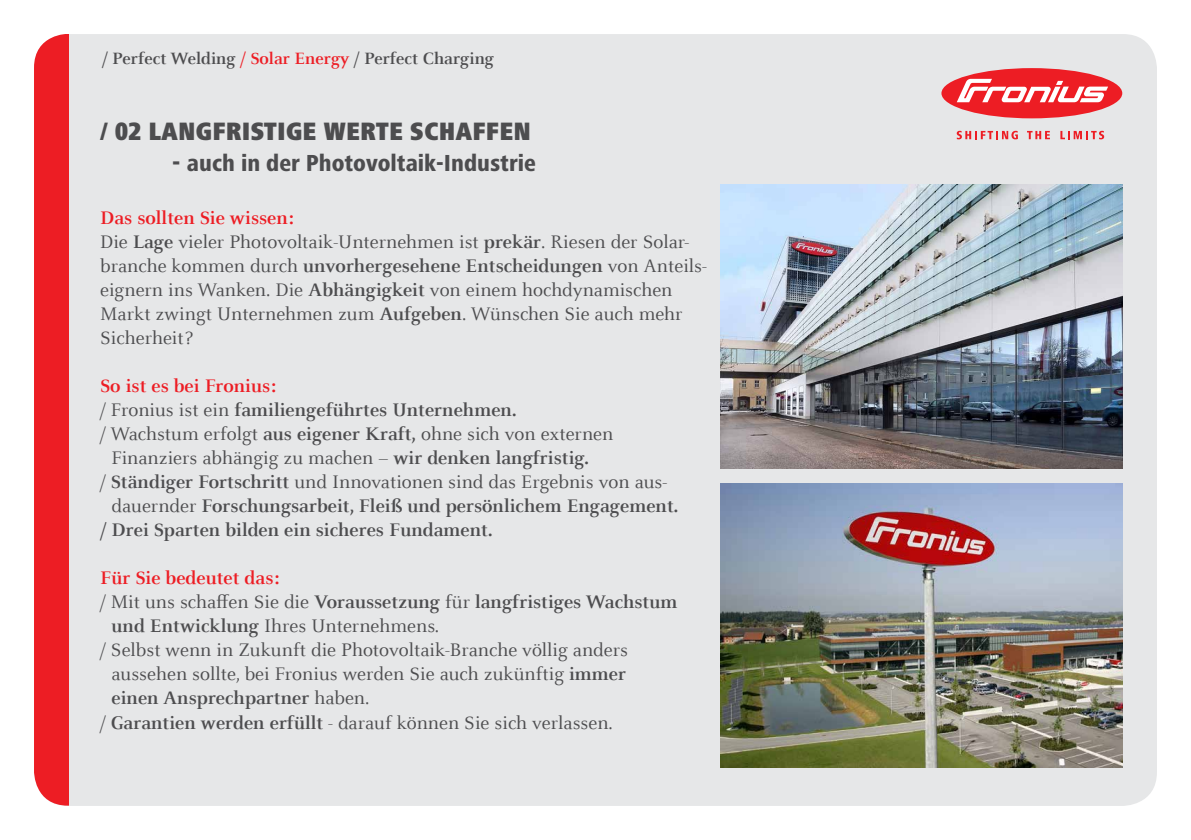
<style>
.page{position:relative;width:1191px;height:840px;background:#fff}
.page>*{position:absolute;margin:0;border:0;box-sizing:border-box;transform-origin:0 0}
.t1{font:900 condensed 26px "Frutiger Next LTW1 G";color:#4d4d4f}
.t2{font:800 condensed 24px "Frutiger Next LTW1 G";color:#4d4d4f}
.t3{font:20px/24px "Celeste Offc Pro";color:#4d4d4f}
.t4{font:700 20px "Celeste Offc Pro";color:#4d4d4f}
.t5{font:700 20px "Celeste Offc Pro";color:#ed1d24}
.t6{font:700 18px "Celeste Offc Pro";color:#4d4d4f}
.s1{color:#ed1d24}
.s2{font-size:26px}
.s3{font-weight:700;color:#ed1d24}
.s4{font-weight:700}
.s5{font-weight:400}
</style>
<div class="page">
<div style="left:34px;top:34px;width:1123px;height:771px;background:#e6e7e8;border-radius:34px"></div>
<div style="left:941px;top:68px;width:181px;height:50px;background:#ed1d24;border-radius:50%"></div>
<svg style="left:956px;top:79px;width:152px;height:23px"></svg>
<svg style="left:956px;top:131px;width:62px;height:8px"></svg>
<svg style="left:1027px;top:131px;width:23px;height:8px"></svg>
<svg style="left:1060px;top:131px;width:44px;height:8px"></svg>
<div style="left:34px;top:34px;width:34px;height:771px;background:#ed1d24"></div>
<img style="left:720px;top:483px;width:403px;height:284px">
<img style="left:720px;top:184px;width:403px;height:284px">
<p class="t6" style="left:102px;top:47px;width:393px">/ Perfect Welding <span class="s1">/ Solar Energy</span> / Perfect Charging</p>
<h1 class="t1" style="left:100px;top:116px;width:432px">/ 02 LANGFRISTIGE WERTE SCHAFFEN</h1>
<p class="t2" style="left:172px;top:149px;width:365px"><span class="s2">-</span> auch in der Photovoltaik-Industrie</p>
<p class="t3" style="left:100px;top:205px;width:608px"><span class="s3">Das sollten Sie wissen:<br></span>Die <span class="s4">Lage</span> vieler Photovoltaik-Unternehmen ist <span class="s4">prekär</span>. Riesen der Solar&shy;branche kommen durch <span class="s4">unvorhergesehene Entscheidungen</span> von Anteils&shy;eignern ins Wanken. Die <span class="s4">Abhängigkeit</span> von einem hochdynamischen Markt zwingt Unternehmen zum <span class="s4">Aufgeben</span>. Wünschen Sie auch mehr Sicherheit?</p>
<p class="t5" style="left:100px;top:373px;width:177px">So ist es bei Fronius:</p>
<p class="t4" style="left:100px;top:397px;width:418px"><span class="s5">/ Fronius ist ein</span> familiengeführtes Unternehmen.</p>
<p class="t3" style="left:100px;top:421px;width:514px">/ Wachstum erfolgt <span class="s4">aus eigener Kraft,</span> ohne sich von externen</p>
<p class="t3" style="left:111px;top:445px;width:479px">Finanziers abhängig zu machen – <span class="s4">wir denken langfristig.</span></p>
<p class="t3" style="left:100px;top:469px;width:568px">/ <span class="s4">Ständiger Fortschritt</span> und Innovationen sind das Ergebnis von aus-</p>
<p class="t4" style="left:111px;top:493px;width:568px"><span class="s5">dauernder</span> Forschungsarbeit, Fleiß und persönlichem Engagement.</p>
<p class="t4" style="left:100px;top:517px;width:394px">/ Drei Sparten bilden ein sicheres Fundament.</p>
<p class="t5" style="left:100px;top:565px;width:181px">Für Sie bedeutet das:</p>
<p class="t4" style="left:100px;top:589px;width:579px"><span class="s5">/ Mit uns schaffen Sie die</span> Voraussetzung <span class="s5">für</span> langfristiges Wachstum</p>
<p class="t3" style="left:111px;top:613px;width:329px"><span class="s4">und Entwicklung</span> Ihres Unternehmens.</p>
<p class="t3" style="left:100px;top:637px;width:529px">/ Selbst wenn in Zukunft die Photovoltaik-Branche völlig anders</p>
<p class="t3" style="left:111px;top:661px;width:516px">aussehen sollte, bei Fronius werden Sie auch zukünftig <span class="s4">immer</span></p>
<p class="t4" style="left:111px;top:685px;width:259px">einen Ansprechpartner <span class="s5">haben.</span></p>
<p class="t3" style="left:100px;top:709px;width:514px">/ <span class="s4">Garantien werden erfüllt</span> - darauf können Sie sich verlassen.</p>
</div>
